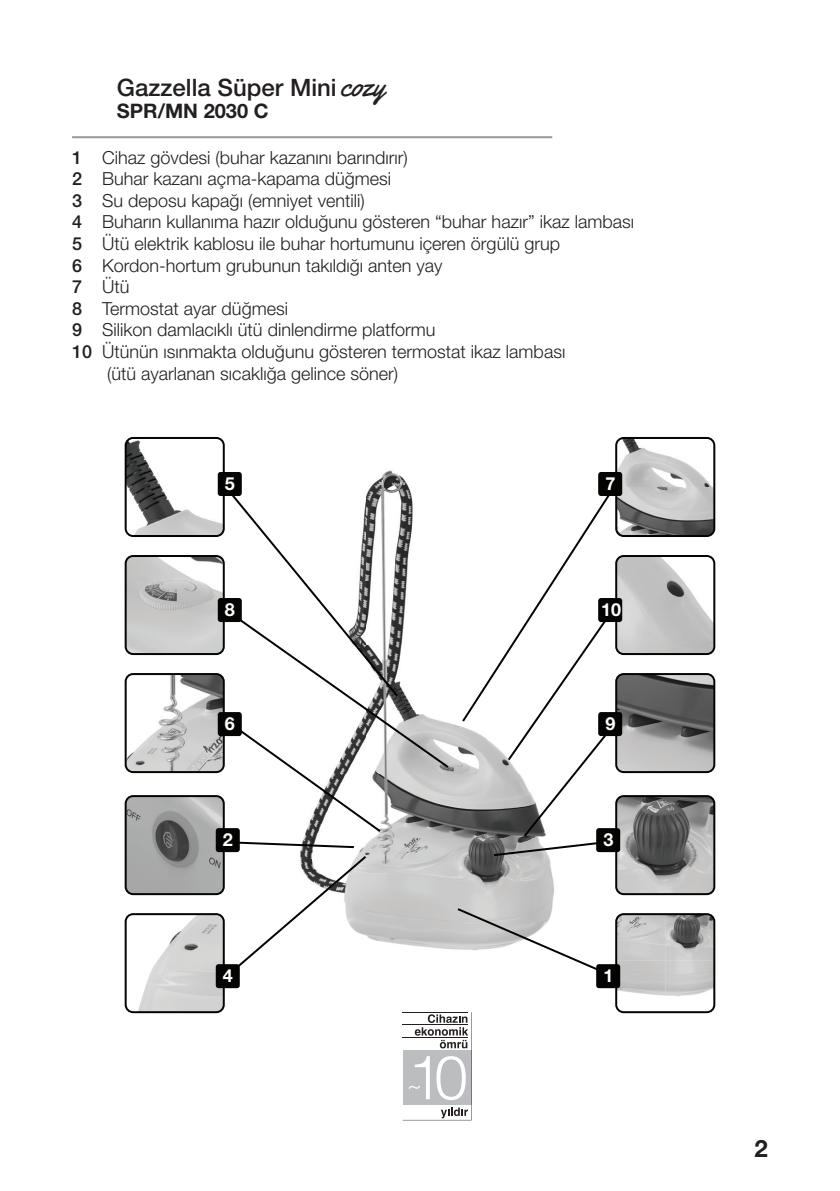
<style>
.page{position:relative;width:840px;height:1191px;background:#fff}
.page>*{position:absolute;margin:0;border:0;box-sizing:border-box;transform-origin:0 0}
.t1{font:500 24px "Helvetica Neue LT Pro";color:#231f20}
.t2{font:700 24px "Helvetica Neue LT Pro";color:#231f20}
.t3{font:700 20px "Helvetica Neue LT Pro";color:#231f20}
.t4{font:300 18px "Helvetica Neue LT Pro";color:#231f20}
.t5{font:700 18px "Helvetica Neue LT Pro";color:#fff}
.s1{font-family:"Yellowtail";font-weight:400;font-size:30px}
.s2{font-weight:500}
</style>
<div class="page">
<svg style="left:125px;top:437px;width:590px;height:683px"></svg>
<div style="left:218px;top:472px;width:24px;height:24px;background:#040503;border-radius:3px"></div>
<div style="left:218px;top:598px;width:24px;height:24px;background:#040503;border-radius:3px"></div>
<div style="left:218px;top:712px;width:24px;height:24px;background:#040503;border-radius:3px"></div>
<div style="left:216px;top:828px;width:24px;height:24px;background:#040503;border-radius:3px"></div>
<div style="left:216px;top:964px;width:24px;height:24px;background:#040503;border-radius:3px"></div>
<div style="left:598px;top:472px;width:24px;height:24px;background:#040503;border-radius:3px"></div>
<div style="left:598px;top:598px;width:24px;height:24px;background:#040503;border-radius:3px"></div>
<div style="left:598px;top:712px;width:24px;height:24px;background:#040503;border-radius:3px"></div>
<div style="left:596px;top:828px;width:24px;height:24px;background:#040503;border-radius:3px"></div>
<div style="left:596px;top:964px;width:24px;height:24px;background:#040503;border-radius:3px"></div>
<hr style="left:72px;top:136px;width:480px;height:2px;background:#979797">
<h1 class="t1" style="left:117px;top:73px;width:269px">Gazzella Süper Mini <span class="s1">cozy</span></h1>
<p class="t3" style="left:117px;top:99px;width:153px">SPR/MN 2030 C</p>
<p class="t4" style="left:72px;top:146px;width:337px"><span class="s2">1</span> Cihaz gövdesi (buhar kazanını barındırır)</p>
<p class="t4" style="left:72px;top:168px;width:320px"><span class="s2">2</span> Buhar kazanı açma-kapama düğmesi</p>
<p class="t4" style="left:72px;top:189px;width:294px"><span class="s2">3</span> Su deposu kapağı (emniyet ventili)</p>
<p class="t4" style="left:72px;top:211px;width:563px"><span class="s2">4</span> Buharın kullanıma hazır olduğunu gösteren “buhar hazır” ikaz lambası</p>
<p class="t4" style="left:72px;top:233px;width:489px"><span class="s2">5</span> Ütü elektrik kablosu ile buhar hortumunu içeren örgülü grup</p>
<p class="t4" style="left:72px;top:254px;width:372px"><span class="s2">6</span> Kordon-hortum grubunun takıldığı anten yay</p>
<p class="t4" style="left:72px;top:276px;width:59px"><span class="s2">7</span> Ütü</p>
<p class="t4" style="left:72px;top:297px;width:217px"><span class="s2">8</span> Termostat ayar düğmesi</p>
<p class="t4" style="left:72px;top:319px;width:365px"><span class="s2">9</span> Silikon damlacıklı ütü dinlendirme platformu</p>
<p class="t4" style="left:72px;top:341px;width:494px"><span class="s2">10</span> Ütünün ısınmakta olduğunu gösteren termostat ikaz lambası</p>
<p class="t4" style="left:107px;top:362px;width:292px">(ütü ayarlanan sıcaklığa gelince söner)</p>
<p class="t5" style="left:225px;top:472px;width:12px">5</p>
<p class="t5" style="left:605px;top:472px;width:12px">7</p>
<p class="t5" style="left:225px;top:598px;width:12px">8</p>
<p class="t5" style="left:601px;top:598px;width:22px">10</p>
<p class="t5" style="left:225px;top:712px;width:12px">6</p>
<p class="t5" style="left:605px;top:712px;width:12px">9</p>
<p class="t5" style="left:223px;top:828px;width:12px">2</p>
<p class="t5" style="left:603px;top:828px;width:12px">3</p>
<p class="t5" style="left:223px;top:964px;width:12px">4</p>
<p class="t5" style="left:603px;top:964px;width:12px">1</p>
<h1 class="t2" style="left:754px;top:1133px;width:15px">2</h1>
</div>
